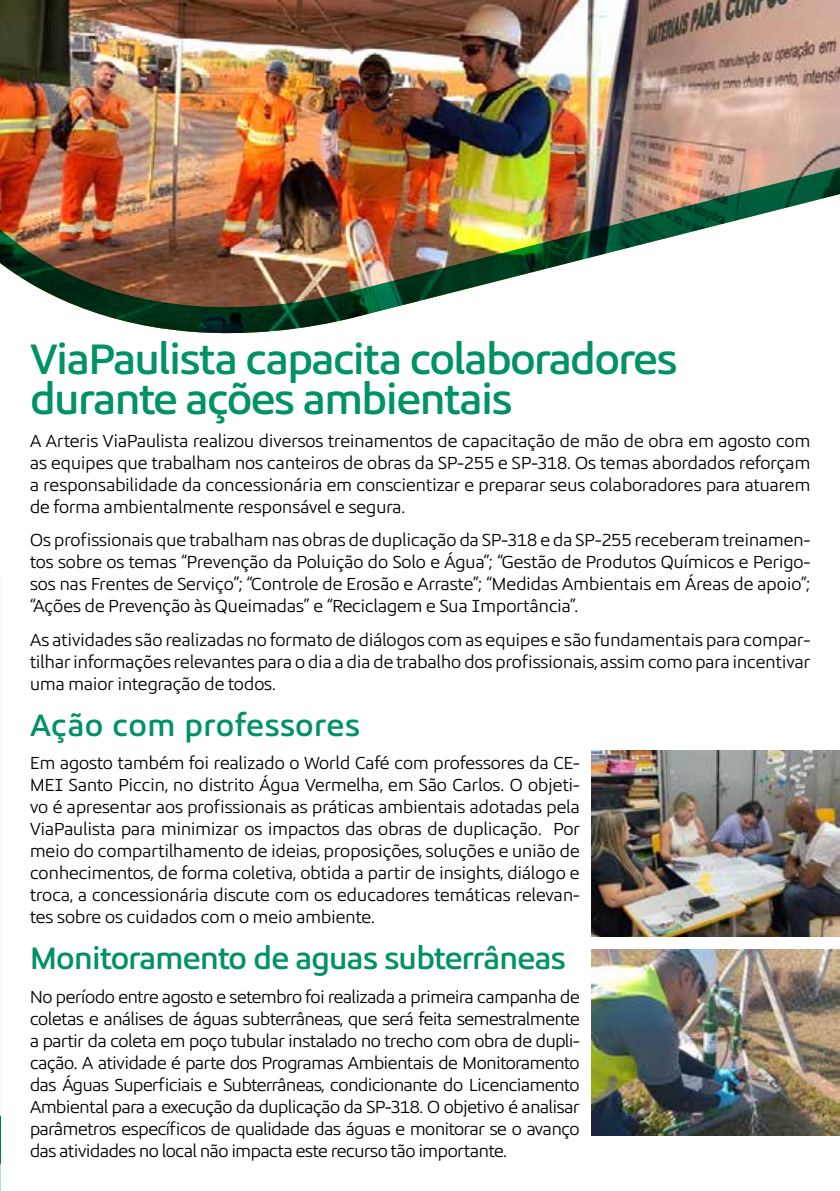
<style>
.page{position:relative;width:840px;height:1191px;background:#fff}
.page>*{position:absolute;margin:0;border:0;box-sizing:border-box;transform-origin:0 0}
.t1{font:500 44px/40px "Arteris Sans";letter-spacing:-.05em;color:#009265}
.t2{font:500 32px "Arteris Sans";letter-spacing:-.04em;color:#009265}
.t3{font:500 32px "Arteris Sans";letter-spacing:-.005em;color:#009265}
.t4{font:18px/22px "Arteris Sans";letter-spacing:-.03em;color:#000;text-align:justify}
</style>
<div class="page">
<svg style="left:0;top:1048px;width:1px;height:143px"></svg>
<img style="left:0;top:0;width:839px;height:141px">
<img style="left:0;top:141px;width:839px;height:193px">
<img style="left:591px;top:949px;width:248px;height:186px">
<img style="left:591px;top:750px;width:248px;height:187px">
<h1 class="t1" style="left:30px;top:339px;width:649px">ViaPaulista capacita colaboradores durante ações ambientais</h1>
<p class="t4" style="left:30px;top:430px;width:782px">A Arteris ViaPaulista realizou diversos treinamentos de capacitação de mão de obra em agosto com as equipes que trabalham nos canteiros de obras da SP-255 e SP-318. Os temas abordados reforçam a responsabilidade da concessionária em conscientizar e preparar seus colaboradores para atuarem de forma ambientalmente responsável e segura.</p>
<p class="t4" style="left:30px;top:529px;width:782px">Os profissionais que trabalham nas obras de duplicação da SP-318 e da SP-255 receberam treinamen&shy;tos sobre os temas “Prevenção da Poluição do Solo e Água”; “Gestão de Produtos Químicos e Perigo&shy;sos nas Frentes de Serviço”; “Controle de Erosão e Arraste”; “Medidas Ambientais em Áreas de apoio”; “Ações de Prevenção às Queimadas” e “Reciclagem e Sua Importância”.</p>
<p class="t4" style="left:30px;top:629px;width:781px">As atividades são realizadas no formato de diálogos com as equipes e são fundamentais para compar&shy;tilhar informações relevantes para o dia a dia de trabalho dos profissionais, assim como para incentivar uma maior integração de todos.</p>
<h2 class="t3" style="left:30px;top:707px;width:332px">Ação com professores</h2>
<p class="t4" style="left:30px;top:752px;width:551px">Em agosto também foi realizado o World Café com professores da CE-MEI Santo Piccin, no distrito Água Vermelha, em São Carlos. O objeti&shy;vo é apresentar aos profissionais as práticas ambientais adotadas pela ViaPaulista para minimizar os impactos das obras de duplicação. Por meio do compartilhamento de ideias, proposições, soluções e união de conhecimentos, de forma coletiva, obtida a partir de insights, diálogo e troca, a concessionária discute com os educadores temáticas relevan&shy;tes sobre os cuidados com o meio ambiente.</p>
<h2 class="t2" style="left:30px;top:941px;width:537px">Monitoramento de aguas subterrâneas</h2>
<p class="t4" style="left:30px;top:985px;width:551px">No período entre agosto e setembro foi realizada a primeira campanha de coletas e análises de águas subterrâneas, que será feita semestralmente a partir da coleta em poço tubular instalado no trecho com obra de dupli&shy;cação. A atividade é parte dos Programas Ambientais de Monitoramento das Águas Superficiais e Subterrâneas, condicionante do Licenciamento Ambiental para a execução da duplicação da SP-318. O objetivo é analisar parâmetros específicos de qualidade das águas e monitorar se o avanço das atividades no local não impacta este recurso tão importante.</p>
</div>
